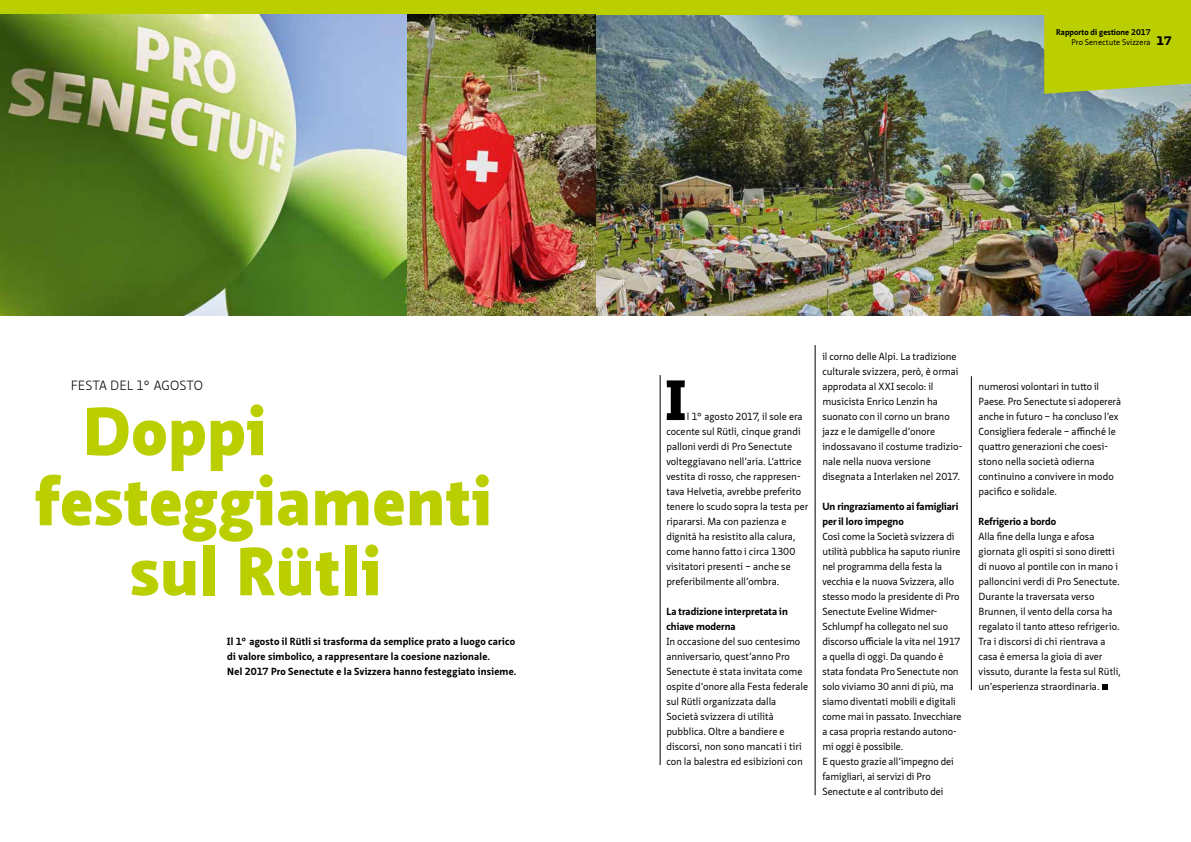
<style>
.page{position:relative;width:1191px;height:842px;background:#fff}
.page>*{position:absolute;margin:0;border:0;box-sizing:border-box;transform-origin:0 0}
.t1{font:900 66px "Neue Sans Pro";letter-spacing:.015em;color:#bbcf00}
.t2{font:900 55px "Neue Sans Pro";color:#000}
.t3{font:300 13px "Neue Sans Pro";color:#000}
.t4{font:900 12px "Neue Sans Pro";color:#000}
.t5{font:10px/15px "Neue Sans Pro";letter-spacing:-.005em;color:#000}
.t6{font:700 10px/15px "Neue Sans Pro";letter-spacing:.02em;color:#000}
.t7{font:700 10px/15px "Neue Sans Pro";color:#000}
.t8{font:700 8px "Neue Sans Pro";letter-spacing:.01em;color:#000}
.t9{font:8px "Neue Sans Pro";letter-spacing:.01em;color:#000}
</style>
<div class="page">
<img style="left:0;top:14px;width:1191px;height:301px">
<svg style="left:1044px;top:14px;width:147px;height:80px;background:#b9cd0c"></svg>
<div style="left:0;top:0;width:1191px;height:14px;background:#bbcf00"></div>
<hr style="left:660px;top:375px;width:1px;height:390px;background:#000">
<hr style="left:815px;top:345px;width:1px;height:450px;background:#000">
<hr style="left:971px;top:376px;width:1px;height:314px;background:#000">
<svg style="left:1102px;top:684px;width:5px;height:6px"></svg>
<p class="t8" style="left:1056px;top:27px;width:96px">Rapporto di gestione 2017</p>
<p class="t9" style="left:1071px;top:37px;width:81px">Pro Senectute Svizzera</p>
<p class="t4" style="left:1156px;top:32px;width:17px">17</p>
<p class="t5" style="left:822px;top:349px;width:142px">il corno delle Alpi. La tradizione culturale svizzera, però, è ormai approdata al XXI secolo: il musicista Enrico Lenzin ha suonato con il corno un brano jazz e le damigelle d’onore indossavano il costume tradizio&shy;nale nella nuova versione disegnata a Interlaken nel 2017.</p>
<p class="t7" style="left:822px;top:499px;width:138px">Un ringraziamento ai famigliari per il loro impegno</p>
<p class="t5" style="left:822px;top:529px;width:141px">Così come la Società svizzera di utilità pubblica ha saputo riunire nel programma della festa la vecchia e la nuova Svizzera, allo stesso modo la presidente di Pro<br>Senectute Eveline Widmer-<br>Schlumpf ha collegato nel suo discorso ufficiale la vita nel 1917 a quella di oggi. Da quando è stata fondata Pro Senectute non solo viviamo 30 anni di più, ma siamo diventati mobili e digitali come mai in passato. Invecchiare a casa propria restando autono&shy;mi oggi è possibile.<br>E questo grazie all’impegno dei famigliari, ai servizi di Pro<br>Senectute e al contributo dei</p>
<h2 class="t2" style="left:666px;top:364px;width:20px">I</h2>
<h3 class="t3" style="left:71px;top:377px;width:134px">FESTA DEL 1° AGOSTO</h3>
<p class="t5" style="left:978px;top:379px;width:144px">numerosi volontari in tutto il<br>Paese. Pro Senectute si adopererà anche in futuro – ha concluso l’ex<br>Consigliera federale – affinché le quattro generazioni che coesi&shy;stono nella società odierna continuino a convivere in modo pacifico e solidale.</p>
<p class="t6" style="left:978px;top:514px;width:79px">Refrigerio a bordo</p>
<p class="t5" style="left:978px;top:529px;width:144px">Alla fine della lunga e afosa giornata gli ospiti si sono diretti di nuovo al pontile con in mano i palloncini verdi di Pro Senectute.<br>Durante la traversata verso<br>Brunnen, il vento della corsa ha regalato il tanto atteso refrigerio.<br>Tra i discorsi di chi rientrava a casa è emersa la gioia di aver vissuto, durante la festa sul Rütli, un’esperienza straordinaria.</p>
<h1 class="t1" style="left:83px;top:388px;width:185px">Doppi</h1>
<h1 class="t1" style="left:35px;top:458px;width:458px">festeggiamenti</h1>
<h1 class="t1" style="left:130px;top:528px;width:252px">sul Rütli</h1>
<p class="t5" style="left:666px;top:409px;width:143px;text-indent:20px">l 1° agosto 2017, il sole era cocente sul Rütli, cinque grandi palloni verdi di Pro Senectute volteggiavano nell’aria. L’attrice vestita di rosso, che rappresen&shy;tava Helvetia, avrebbe preferito tenere lo scudo sopra la testa per ripararsi. Ma con pazienza e dignità ha resistito alla calura, come hanno fatto i circa 1300 visitatori presenti – anche se preferibilmente all’ombra.</p>
<p class="t6" style="left:666px;top:604px;width:123px">La tradizione interpretata in chiave moderna</p>
<p class="t5" style="left:666px;top:634px;width:143px">In occasione del suo centesimo anniversario, quest’anno Pro<br>Senectute è stata invitata come ospite d’onore alla Festa federale sul Rütli organizzata dalla<br>Società svizzera di utilità pubblica. Oltre a bandiere e discorsi, non sono mancati i tiri con la balestra ed esibizioni con</p>
<p class="t6" style="left:227px;top:634px;width:291px">Il 1° agosto il Rütli si trasforma da semplice prato a luogo carico di valore simbolico, a rappresentare la coesione nazionale.<br>Nel 2017 Pro Senectute e la Svizzera hanno festeggiato insieme.</p>
</div>
